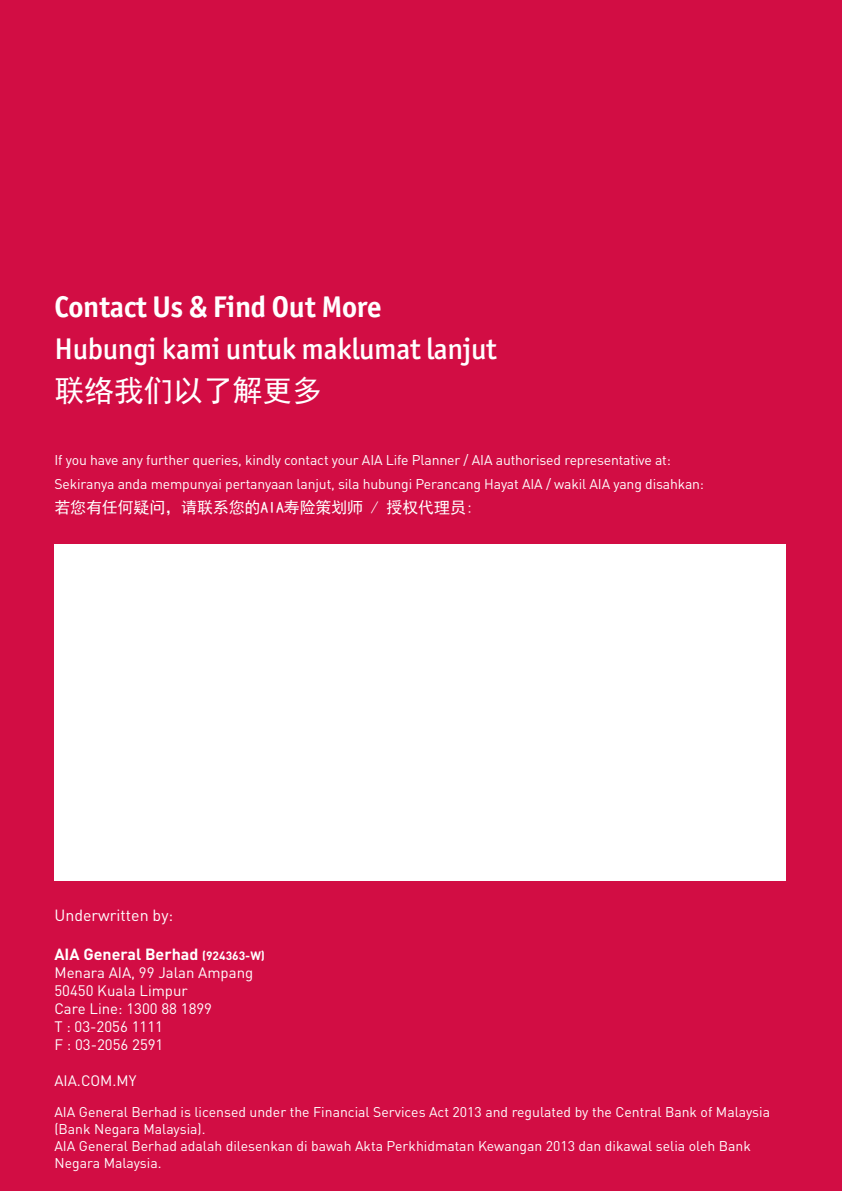
<style>
.page{position:relative;width:842px;height:1191px;background:#d20d44}
.page>*{position:absolute;margin:0;border:0;box-sizing:border-box;transform-origin:0 0}
.t1{font:500 30px "Officina Sans ITC Pro";letter-spacing:-.01em;color:#fff}
.t2{font:700 30px "Officina Sans ITC Pro";letter-spacing:-.01em;color:#fff}
.t3{font:30px "Sim Hei";letter-spacing:-.01em;color:#fff}
.t4{font:16px "Sim Hei";letter-spacing:-.01em;color:#fff}
.t5{font:700 16px "DINOT";color:#fff}
.t6{font:16px "DINOT";color:#fff}
.t7{font:15px "DINOT";color:#fff}
.t8{font:14px "DINOT";letter-spacing:-.005em;color:#fff}
.s1{font-size:12px}
</style>
<div class="page">
<div style="left:54px;top:544px;width:732px;height:336px;background:#fff"></div>
<p class="t2" style="left:54px;top:288px;width:329px">Contact Us &amp; Find Out More</p>
<p class="t1" style="left:54px;top:331px;width:444px">Hubungi kami untuk maklumat lanjut</p>
<p class="t3" style="left:54px;top:375px;width:269px">联络我们以了解更多</p>
<p class="t8" style="left:54px;top:451px;width:618px">If you have any further queries, kindly contact your AIA Life Planner / AIA authorised representative at:</p>
<p class="t8" style="left:54px;top:475px;width:651px">Sekiranya anda mempunyai pertanyaan lanjut, sila hubungi Perancang Hayat AIA / wakil AIA yang disahkan:</p>
<p class="t4" style="left:54px;top:499px;width:421px">若您有任何疑问，请联系您的AIA寿险策划师 / 授权代理员:</p>
<p class="t6" style="left:54px;top:905px;width:120px">Underwritten by:</p>
<p class="t5" style="left:54px;top:943px;width:212px">AIA General Berhad <span class="s1">(924363-W)</span></p>
<p class="t7" style="left:54px;top:963px;width:200px">Menara AIA, 99 Jalan Ampang</p>
<p class="t7" style="left:54px;top:981px;width:135px">50450 Kuala Limpur</p>
<p class="t7" style="left:54px;top:999px;width:159px">Care Line: 1300 88 1899</p>
<p class="t7" style="left:54px;top:1017px;width:110px">T : 03-2056 1111</p>
<p class="t7" style="left:54px;top:1035px;width:111px">F : 03-2056 2591</p>
<p class="t7" style="left:54px;top:1071px;width:84px">AIA.COM.MY</p>
<p class="t8" style="left:54px;top:1103px;width:717px">AIA General Berhad is licensed under the Financial Services Act 2013 and regulated by the Central Bank of Malaysia</p>
<p class="t8" style="left:54px;top:1120px;width:153px">(Bank Negara Malaysia).</p>
<p class="t8" style="left:54px;top:1137px;width:698px">AIA General Berhad adalah dilesenkan di bawah Akta Perkhidmatan Kewangan 2013 dan dikawal selia oleh Bank</p>
<p class="t8" style="left:54px;top:1154px;width:109px">Negara Malaysia.</p>
</div>
